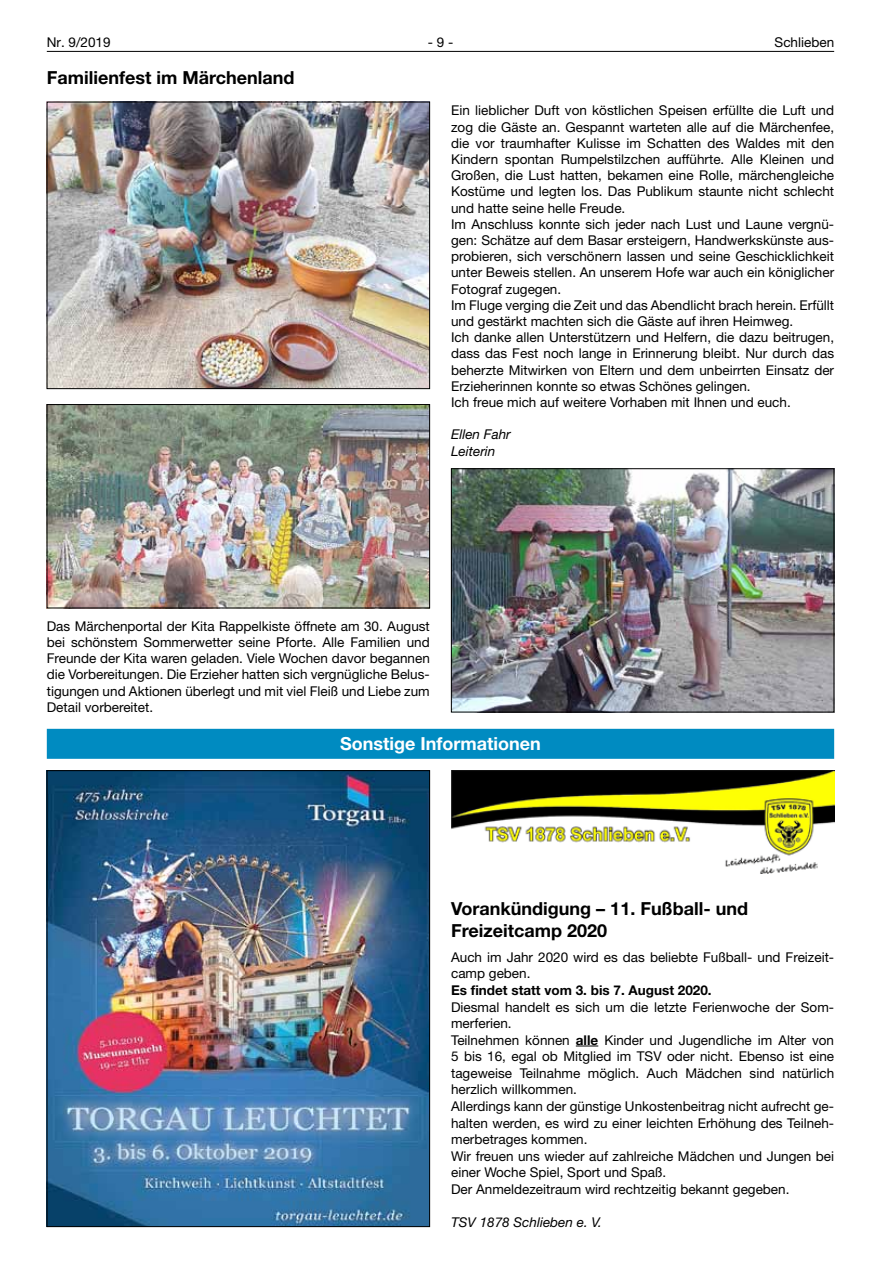
<style>
.page{position:relative;width:881px;height:1263px;background:#fff}
.page>*{position:absolute;margin:0;border:0;box-sizing:border-box;transform-origin:0 0}
.t1{font:700 18px/21.9px "Helvetica Neue LT";color:#000}
.t2{font:700 18px "Helvetica Neue LT";color:#fff}
.t3{font:13.5px/16.2px "Helvetica Neue LT";color:#000}
.t4{font:italic 13.5px/16.2px "Helvetica Neue LT";color:#000}
.t5{font:700 13.5px "Helvetica Neue LT";color:#000}
.s1{font-weight:700}
</style>
<div class="page">
<hr style="left:47px;top:51px;width:786px;height:1px;background:#000">
<img style="left:49px;top:104px;width:378px;height:283px">
<div style="left:47px;top:102px;width:382px;height:287px;border:1px solid #000"></div>
<img style="left:49px;top:406px;width:378px;height:200px">
<div style="left:47px;top:404px;width:382px;height:204px;border:1px solid #000"></div>
<img style="left:453px;top:470px;width:378px;height:240px">
<div style="left:451px;top:468px;width:382px;height:244px;border:1px solid #000"></div>
<div style="left:47px;top:729px;width:786px;height:30px;background:#008bc1"></div>
<img style="left:49px;top:772px;width:378px;height:453px">
<svg style="left:575px;top:1046px;width:23px;height:1px"></svg>
<img style="left:451px;top:770px;width:382px;height:104px">
<p class="t3" style="left:47px;top:34px;width:65px">Nr. 9/2019</p>
<p class="t3" style="left:427px;top:34px;width:27px">- 9 -</p>
<p class="t3" style="left:774px;top:34px;width:61px">Schlieben</p>
<h1 class="t1" style="left:47px;top:66px;width:249px">Familienfest im Märchenland</h1>
<p class="t3" style="left:451px;top:102px;width:384px">Ein lieblicher Duft von köstlichen Speisen erfüllte die Luft und zog die Gäste an. Gespannt warteten alle auf die Märchenfee, die vor traumhafter Kulisse im Schatten des Waldes mit den Kindern spontan Rumpelstilzchen aufführte. Alle Kleinen und Großen, die Lust hatten, bekamen eine Rolle, märchengleiche Kostüme und legten los. Das Publikum staunte nicht schlecht und hatte seine helle Freude.<br>Im Anschluss konnte sich jeder nach Lust und Laune vergnü&shy;gen: Schätze auf dem Basar ersteigern, Handwerkskünste aus&shy;probieren, sich verschönern lassen und seine Geschicklichkeit unter Beweis stellen. An unserem Hofe war auch ein königlicher Fotograf zugegen.<br>Im Fluge verging die Zeit und das Abendlicht brach herein. Erfüllt und gestärkt machten sich die Gäste auf ihren Heimweg.<br>Ich danke allen Unterstützern und Helfern, die dazu beitrugen, dass das Fest noch lange in Erinnerung bleibt. Nur durch das beherzte Mitwirken von Eltern und dem unbeirrten Einsatz der Erzieherinnen konnte so etwas Schönes gelingen.<br>Ich freue mich auf weitere Vorhaben mit Ihnen und euch.</p>
<p class="t4" style="left:451px;top:426px;width:61px">Ellen Fahr<br>Leiterin</p>
<p class="t3" style="left:47px;top:618px;width:384px;text-align:justify">Das Märchenportal der Kita Rappelkiste öffnete am 30. August bei schönstem Sommerwetter seine Pforte. Alle Familien und Freunde der Kita waren geladen. Viele Wochen davor begannen die Vorbereitungen. Die Erzieher hatten sich vergnügliche Belus&shy;tigungen und Aktionen überlegt und mit viel Fleiß und Liebe zum Detail vorbereitet.</p>
<h1 class="t2" style="left:340px;top:732px;width:202px">Sonstige Informationen</h1>
<h1 class="t1" style="left:451px;top:897px;width:298px">Vorankündigung – 11. Fußball- und<br>Freizeitcamp 2020</h1>
<p class="t3" style="left:451px;top:948px;width:384px">Auch im Jahr 2020 wird es das beliebte Fußball- und Freizeit&shy;camp geben.</p>
<p class="t5" style="left:451px;top:982px;width:262px">Es findet statt vom 3. bis 7. August 2020.</p>
<p class="t3" style="left:451px;top:998px;width:384px">Diesmal handelt es sich um die letzte Ferienwoche der Som&shy;merferien.<br>Teilnehmen können <span class="s1">alle</span> Kinder und Jugendliche im Alter von 5 bis 16, egal ob Mitglied im TSV oder nicht. Ebenso ist eine tageweise Teilnahme möglich. Auch Mädchen sind natürlich herzlich willkommen.<br>Allerdings kann der günstige Unkostenbeitrag nicht aufrecht ge&shy;halten werden, es wird zu einer leichten Erhöhung des Teilneh&shy;merbetrages kommen.<br>Wir freuen uns wieder auf zahlreiche Mädchen und Jungen bei einer Woche Spiel, Sport und Spaß.<br>Der Anmeldezeitraum wird rechtzeitig bekannt gegeben.</p>
<p class="t4" style="left:451px;top:1214px;width:152px">TSV 1878 Schlieben e. V.</p>
</div>
